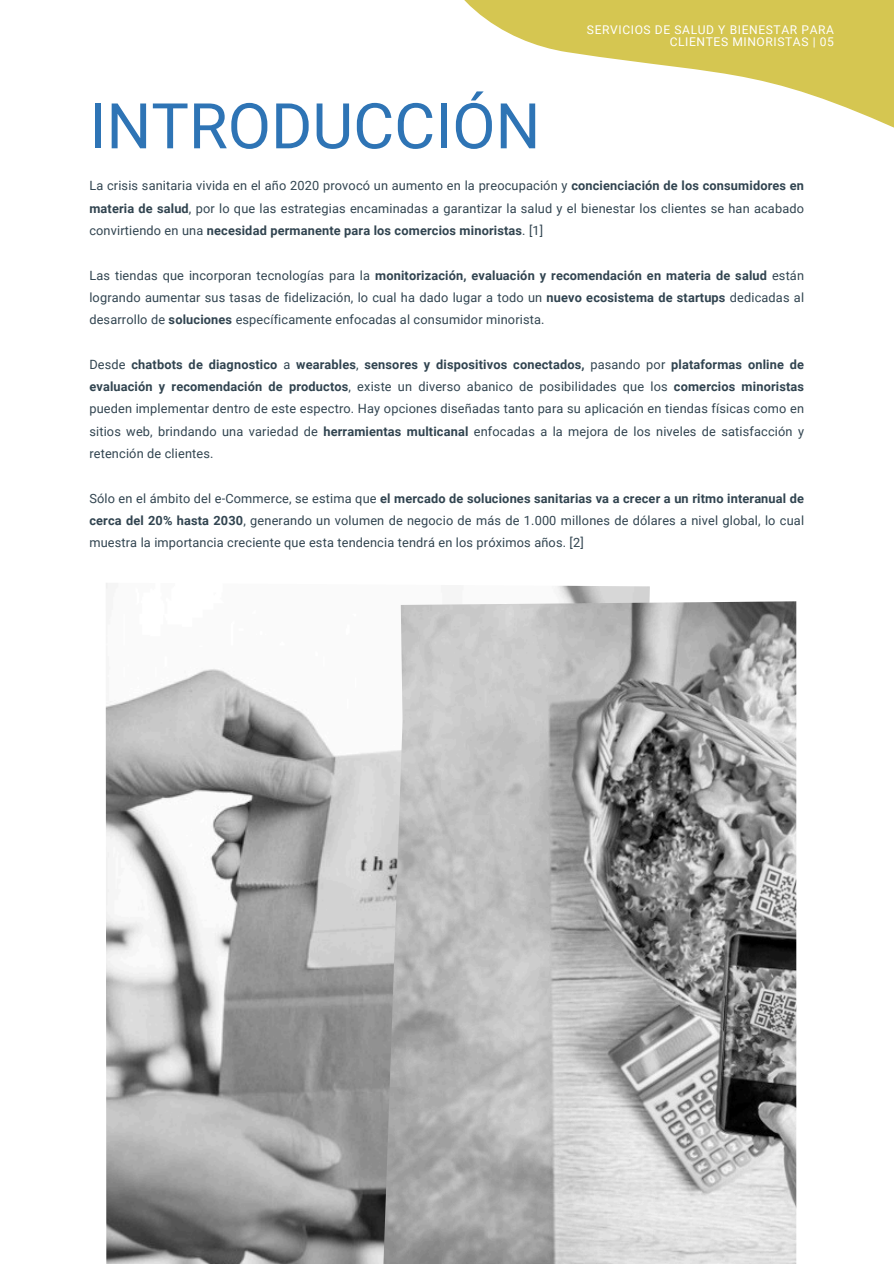
<style>
.page{position:relative;width:894px;height:1264px;background:#fff}
.page>*{position:absolute;margin:0;border:0;box-sizing:border-box;transform-origin:0 0}
.t1{font:63px "Roboto";color:#2e74b5}
.t2{font:12.75px/22.4px "Roboto";letter-spacing:.015em;color:#314450;text-align:justify}
.t3{font:12px/12px "Roboto";letter-spacing:.05em;color:#fff;text-align:right}
.s1{font-weight:700}
</style>
<div class="page">
<svg style="left:464px;top:0;width:429px;height:127px;fill:#d5c651"></svg>
<img style="left:106px;top:583px;width:543px;height:680px">
<img style="left:382px;top:601px;width:414px;height:662px">
<p class="t1" style="left:89px;top:90px;width:452px">INTRODUCCIÓN</p>
<h2 class="t3" style="left:586px;top:24px;width:248px">SERVICIOS DE SALUD Y BIENESTAR PARA<br>CLIENTES MINORISTAS | 05</h2>
<h1 class="t2" style="left:89px;top:175px;width:716px">La crisis sanitaria vivida en el año 2020 provocó un aumento en la preocupación y <span class="s1">concienciación de los consumidores en materia de salud</span>, por lo que las estrategias encaminadas a garantizar la salud y el bienestar los clientes se han acabado convirtiendo en una <span class="s1">necesidad permanente para los comercios minoristas</span>. [1]</h1>
<p class="t2" style="left:89px;top:264px;width:716px">Las tiendas que incorporan tecnologías para la <span class="s1">monitorización, evaluación y recomendación en materia de salud</span> están logrando aumentar sus tasas de fidelización, lo cual ha dado lugar a todo un <span class="s1">nuevo ecosistema de startups</span> dedicadas al desarrollo de <span class="s1">soluciones</span> específicamente enfocadas al consumidor minorista.</p>
<p class="t2" style="left:89px;top:353px;width:716px">Desde <span class="s1">chatbots de diagnostico</span> a <span class="s1">wearables</span>, <span class="s1">sensores y dispositivos conectados,</span> pasando por <span class="s1">plataformas online de evaluación y recomendación de productos</span>, existe un diverso abanico de posibilidades que los <span class="s1">comercios minoristas </span>pueden implementar dentro de este espectro. Hay opciones diseñadas tanto para su aplicación en tiendas físicas como en sitios web, brindando una variedad de <span class="s1">herramientas multicanal</span> enfocadas a la mejora de los niveles de satisfacción y retención de clientes.</p>
<p class="t2" style="left:89px;top:487px;width:716px">Sólo en el ámbito del e-Commerce, se estima que <span class="s1">el mercado de soluciones sanitarias va a crecer a un ritmo interanual de cerca del 20% hasta 2030</span>, generando un volumen de negocio de más de 1.000 millones de dólares a nivel global, lo cual muestra la importancia creciente que esta tendencia tendrá en los próximos años. [2]</p>
</div>
